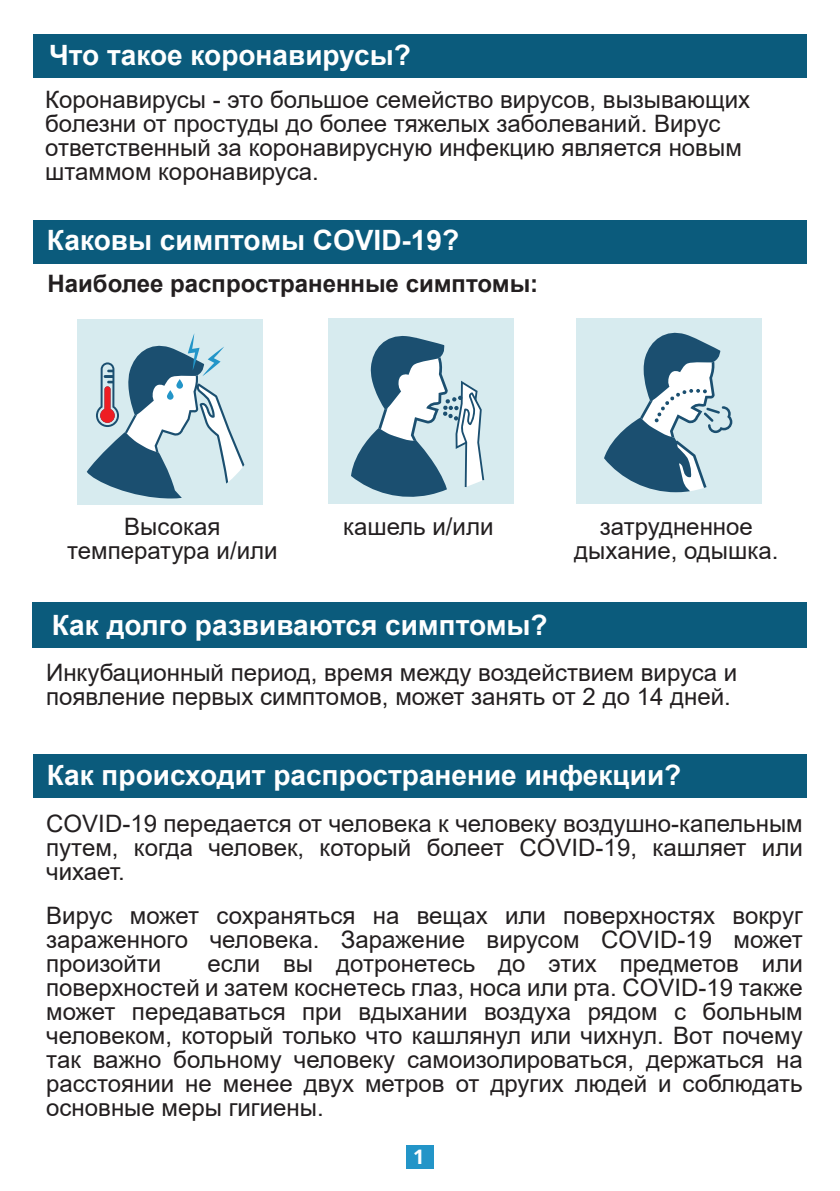
<style>
.page{position:relative;width:840px;height:1191px;background:#fff}
.page>*{position:absolute;margin:0;border:0;box-sizing:border-box;transform-origin:0 0}
.t1{font:700 28px "Arial";color:#fff}
.t2{font:24px/24px "Arial";color:#231f20;text-align:justify}
.t3{font:700 24px "Arial";color:#231f20}
.t4{font:700 20px "Open Sans";color:#fff}
</style>
<div class="page">
<div style="left:406px;top:1145px;width:27px;height:23px;background:#2395c8"></div>
<div style="left:34px;top:35px;width:772px;height:43px;background:#0b5b7c"></div>
<div style="left:34px;top:220px;width:772px;height:43px;background:#0b5b7c"></div>
<div style="left:33px;top:602px;width:773px;height:45px;background:#0b5b7c"></div>
<div style="left:34px;top:754px;width:772px;height:44px;background:#0b5b7c"></div>
<div style="left:77px;top:319px;width:185px;height:185px;background:#d7ebef"></div>
<svg style="left:87px;top:333px;width:157px;height:165px"></svg>
<div style="left:328px;top:318px;width:185px;height:186px;background:#d7ebef"></div>
<svg style="left:351px;top:336px;width:133px;height:161px"></svg>
<div style="left:576px;top:318px;width:185px;height:186px;background:#d7ebef"></div>
<svg style="left:604px;top:332px;width:128px;height:160px"></svg>
<p class="t1" style="left:49px;top:35px;width:363px">Что такое коронавирусы?</p>
<p class="t2" style="left:45px;top:88px;width:706px;text-align:left">Коронавирусы - это большое семейство вирусов, вызывающих болезни от простуды до более тяжелых заболеваний. Вирус ответственный за коронавирусную инфекцию является новым штаммом коронавируса.</p>
<p class="t1" style="left:47px;top:221px;width:413px">Каковы симптомы COVID-19?</p>
<p class="t3" style="left:47px;top:266px;width:492px">Наиболее распространенные симптомы:</p>
<p class="t2" style="left:67px;top:514px;width:212px;text-align:center">Bысокая температура и/или</p>
<p class="t2" style="left:343px;top:515px;width:152px">кашель и/или</p>
<p class="t2" style="left:574px;top:515px;width:206px;text-align:center">затрудненное дыхание, одышка.</p>
<p class="t1" style="left:52px;top:605px;width:497px">Как долго развиваются симптомы?</p>
<p class="t2" style="left:46px;top:660px;width:692px">Инкубационный период, время между воздействием вируса и появление первых симптомов, может занять от 2 до 14 дней.</p>
<p class="t1" style="left:47px;top:755px;width:635px">Как происходит распространение инфекции?</p>
<p class="t2" style="left:46px;top:811px;width:757px">COVID-19 передается от человека к человеку воздушно-капельным путем, когда человек, который болеет COVID-19, кашляет или чихает.</p>
<p class="t2" style="left:46px;top:903px;width:757px">Вирус может сохраняться на вещах или поверхностях вокруг зараженного человека. Заражение вирусом СOVID-19 может произойти</p>
<p class="t2" style="left:46px;top:951px;width:757px;text-indent:161px">если вы дотронетесь до этих предметов или поверхностей и затем коснeтесь глаз, носа или рта. COVID-19 также может передаваться при вдыхании воздуха рядом с больным человеком, который только что кашлянул или чихнул. Вот почему так важно больному человеку самоизолироваться, держаться на расстоянии не менее двух метров от других людей и соблюдать основные меры гигиены.</p>
<p class="t4" style="left:413px;top:1142px;width:13px">1</p>
</div>
